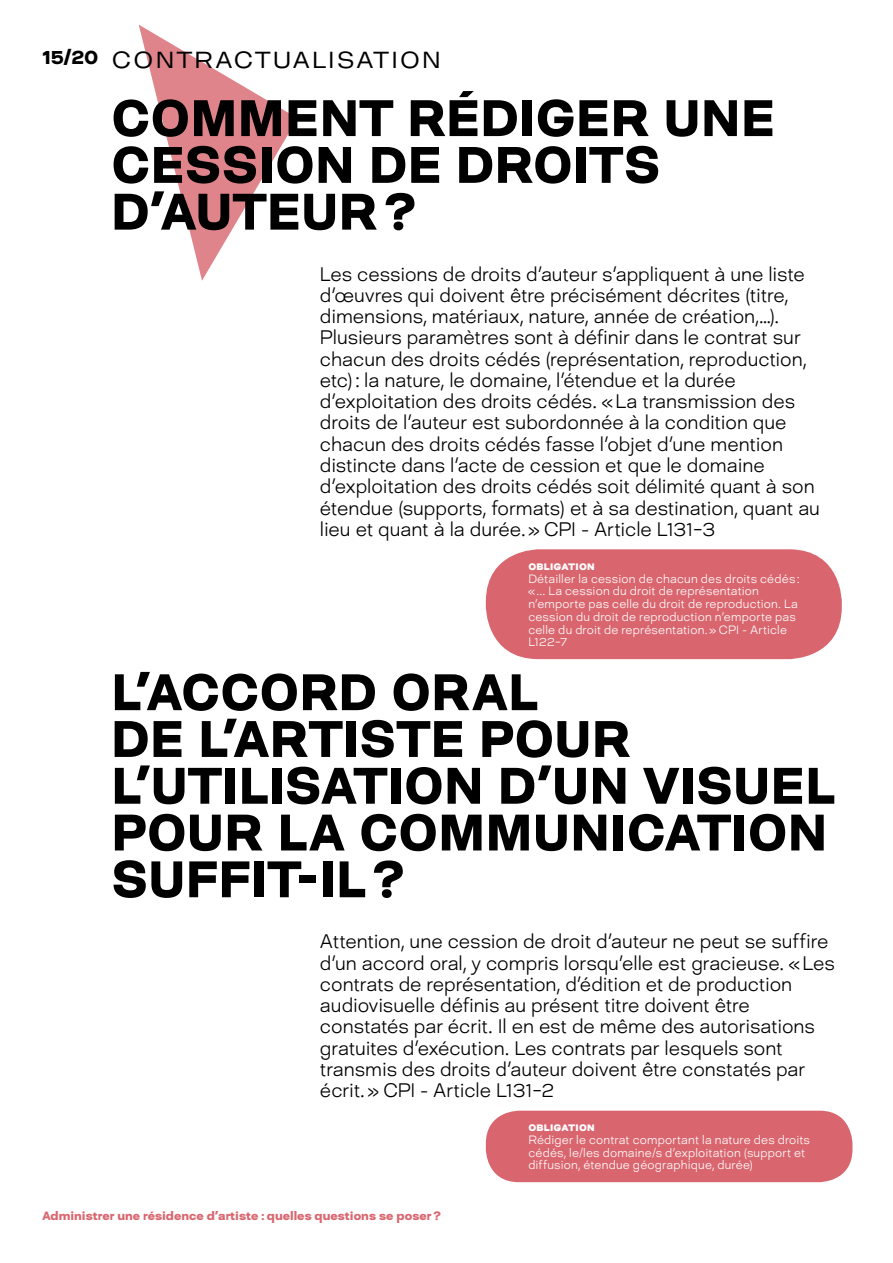
<style>
.page{position:relative;width:893px;height:1263px;background:#fff}
.page>*{position:absolute;margin:0;border:0;box-sizing:border-box;transform-origin:0 0}
.t1{font:800 51px/46.8px "David";letter-spacing:.02em;color:#000}
.t2{font:200 31.5px "David";letter-spacing:.06em;color:#000}
.t3{font:200 19.5px/21.3px "David";color:#000}
.t4{font:200 12px/12.8px "David";letter-spacing:.02em;color:#fff}
.t5{font:800 12px "David";color:#d9666f}
.t6{font:800 12px "David";letter-spacing:.025em;color:#fff}
.s1{font-weight:800;font-size:19.5px}
</style>
<div class="page">
<svg style="left:139px;top:25px;width:159px;height:256px"></svg>
<div style="left:486px;top:549px;width:356px;height:110px;background:#d9666f;border-radius:52px"></div>
<div style="left:486px;top:1111px;width:366px;height:71px;background:#d9666f;border-radius:33px"></div>
<h2 class="t2" style="left:43px;top:34px;width:400px"><span class="s1">15/20</span> contractualisation</h2>
<h1 class="t1" style="left:112px;top:92px;width:664px">COMMENT RÉDIGER UNE<br>CESSION DE DROITS<br>D’AUTEUR ?</h1>
<p class="t3" style="left:320px;top:262px;width:502px">Les cessions de droits d’auteur s’appliquent à une liste d’œuvres qui doivent être précisément décrites (titre, dimensions, matériaux, nature, année de création,…).<br>Plusieurs paramètres sont à définir dans le contrat sur chacun des droits cédés (représentation, reproduction, etc): la nature, le domaine, l’étendue et la durée d’exploitation des droits cédés. «La transmission des droits de l’auteur est subordonnée à la condition que chacun des droits cédés fasse l’objet d’une mention distincte dans l’acte de cession et que le domaine d’exploitation des droits cédés soit délimité quant à son étendue (supports, formats) et à sa destination, quant au lieu et quant à la durée.» CPI - Article L131-3</p>
<p class="t6" style="left:528px;top:557px;width:68px">obligation</p>
<p class="t4" style="left:528px;top:571px;width:272px">Détailler la cession de chacun des droits cédés: «... La cession du droit de représentation n’emporte pas celle du droit de reproduction. La cession du droit de reproduction n’emporte pas celle du droit de représentation.» CPI - Article L122-7</p>
<h1 class="t1" style="left:112px;top:666px;width:724px">L'ACCORD ORAL<br>DE L'ARTISTE POUR<br>L'UTILISATION D'UN VISUEL<br>POUR LA COMMUNICATION<br>SUFFIT-IL ?</h1>
<p class="t3" style="left:320px;top:930px;width:516px">Attention, une cession de droit d’auteur ne peut se suffire d’un accord oral, y compris lorsqu’elle est gracieuse. «Les contrats de représentation, d’édition et de production audiovisuelle définis au présent titre doivent être constatés par écrit. Il en est de même des autorisations gratuites d’exécution. Les contrats par lesquels sont transmis des droits d’auteur doivent être constatés par écrit.» CPI - Article L131-2</p>
<p class="t6" style="left:528px;top:1118px;width:68px">obligation</p>
<p class="t4" style="left:528px;top:1133px;width:283px">Rédiger le contrat comportant la nature des droits cédés, le/les domaine/s d’exploitation (support et diffusion, étendue géographique, durée)</p>
<p class="t5" style="left:43px;top:1207px;width:400px">Administrer une résidence d’artiste : quelles questions se poser ?</p>
</div>
